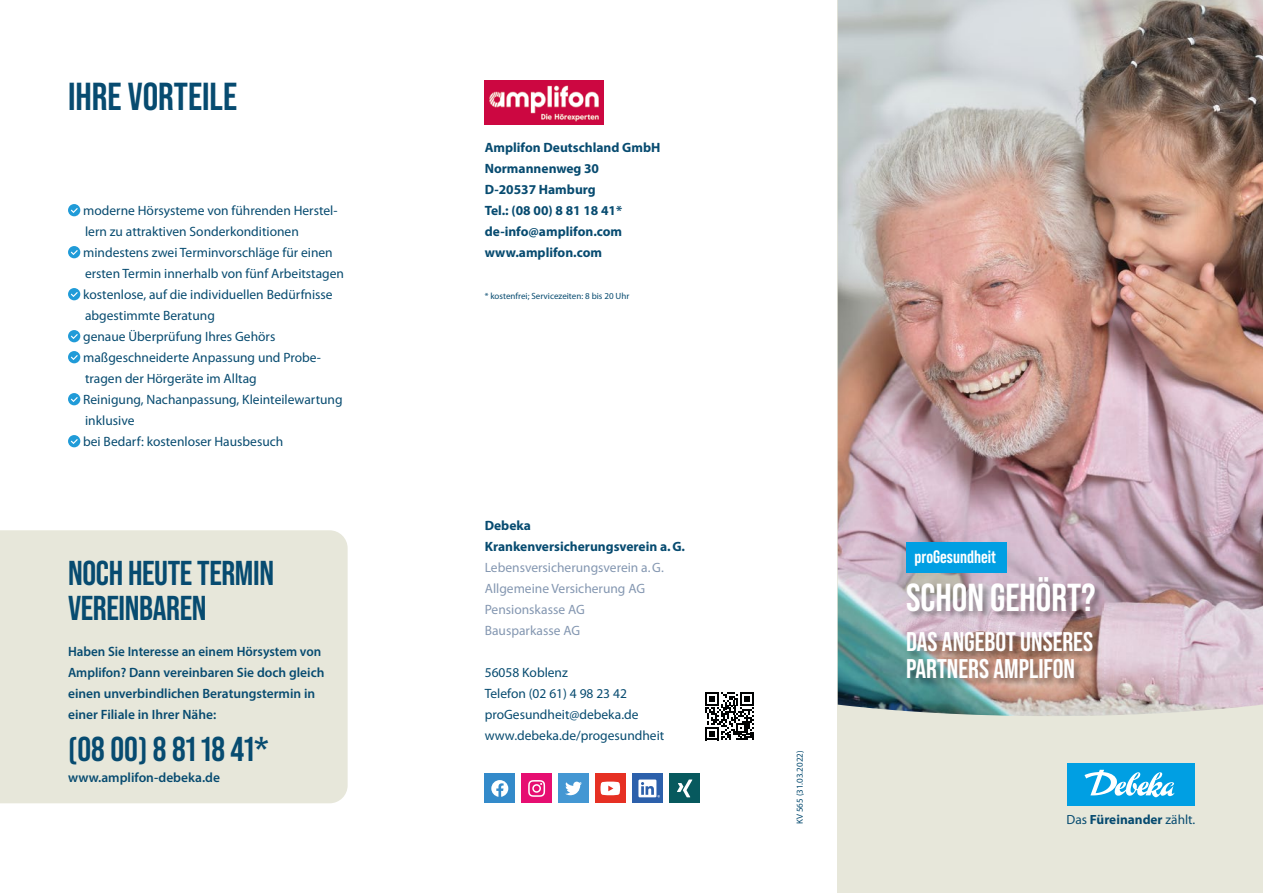
<style>
.page{position:relative;width:1263px;height:893px;background:#fff}
.page>*{position:absolute;margin:0;border:0;box-sizing:border-box;transform-origin:0 0}
.t1{font:700 39px "Bebas Neue Pro";color:#fff}
.t2{font:700 39px "Bebas Neue Pro";color:#074b70}
.t3{font:700 34.5px/34.5px "Bebas Neue Pro";letter-spacing:-.01em;color:#074b70}
.t4{font:700 27px/27px "Bebas Neue Pro";color:#fff}
.t5{font:700 18px "Bebas Neue Pro";color:#fff}
.t6{font:13.5px/21px "Myriad Pro";color:#074b70}
.t7{font:600 13.5px/21px "Myriad Pro";color:#074b70}
.t8{font:700 13.5px/21px "Myriad Pro";color:#074b70}
.t9{font:13.5px/21px "Myriad Pro";color:#8497b1}
.t10{font:700 13.35px "Myriad Pro";color:#074b70}
.t11{font:9px "Myriad Pro";color:#074b70}
.s1{font-weight:400}
</style>
<div class="page">
<div style="left:838px;top:0;width:425px;height:893px;background:#e7e7da"></div>
<img style="left:838px;top:0;width:425px;height:716px">
<div style="left:558px;top:773px;width:30px;height:30px;background:#4497d3"></div>
<svg style="left:565px;top:782px;width:17px;height:13px"></svg>
<div style="left:522px;top:773px;width:30px;height:30px;background:#e60e71"></div>
<svg style="left:528px;top:780px;width:17px;height:17px"></svg>
<div style="left:485px;top:773px;width:30px;height:30px;background:#338aca"></div>
<svg style="left:491px;top:780px;width:17px;height:17px"></svg>
<div style="left:595px;top:773px;width:30px;height:30px;background:#e63023"></div>
<svg style="left:600px;top:782px;width:20px;height:13px"></svg>
<div style="left:632px;top:773px;width:30px;height:30px;background:#2c60ab"></div>
<div style="left:670px;top:773px;width:30px;height:30px;background:#07595e"></div>
<svg style="left:677px;top:779px;width:15px;height:18px"></svg>
<svg style="left:638px;top:779px;width:22px;height:18px"></svg>
<img style="left:906px;top:577px;width:198px;height:110px">
<div style="left:906px;top:542px;width:100px;height:30px;background:#009fe3"></div>
<svg style="left:68px;top:204px;width:12px;height:12px"></svg>
<svg style="left:68px;top:246px;width:12px;height:12px"></svg>
<svg style="left:68px;top:288px;width:12px;height:12px"></svg>
<svg style="left:68px;top:330px;width:12px;height:12px"></svg>
<svg style="left:68px;top:351px;width:12px;height:12px"></svg>
<svg style="left:68px;top:393px;width:12px;height:12px"></svg>
<svg style="left:68px;top:435px;width:12px;height:12px"></svg>
<div style="left:1067px;top:763px;width:128px;height:43px;background:#009fe3"></div>
<svg style="left:1084px;top:770px;width:90px;height:27px"></svg>
<div style="left:0;top:530px;width:348px;height:273px;background:#e7e7da"></div>
<svg style="left:705px;top:692px;width:49px;height:48px"></svg>
<img style="left:484px;top:81px;width:120px;height:43px">
<h1 class="t2" style="left:68px;top:74px;width:170px">IHRE VORTEILE</h1>
<p class="t6" style="left:83px;top:200px;width:262px">moderne Hörsysteme von führenden Herstel&shy;lern zu attraktiven Sonderkonditionen mindestens zwei Terminvorschläge für einen ersten Termin innerhalb von fünf Arbeitstagen kostenlose, auf die individuellen Bedürfnisse abgestimmte Beratung<br>genaue Überprüfung Ihres Gehörs maßgeschneiderte Anpassung und Probe&shy;tragen der Hörgeräte im Alltag<br>Reinigung, Nachanpassung, Kleinteilewartung inklusive<br>bei Bedarf: kostenloser Hausbesuch</p>
<h2 class="t3" style="left:68px;top:556px;width:208px">NOCH HEUTE TERMIN<br>VEREINBAREN</h2>
<p class="t7" style="left:68px;top:641px;width:258px">Haben Sie Interesse an einem Hörsystem von Amplifon? Dann vereinbaren Sie doch gleich einen unverbindlichen Beratungstermin in einer Filiale in Ihrer Nähe:</p>
<h2 class="t3" style="left:68px;top:732px;width:202px">(08 00) 8 81 18 41*</h2>
<p class="t7" style="left:68px;top:767px;width:154px">www.amplifon-debeka.de</p>
<p class="t8" style="left:485px;top:137px;width:177px">Amplifon Deutschland GmbH<br>Normannenweg 30<br>D-20537 Hamburg<br>Tel.: (08 00) 8 81 18 41* de-info@amplifon.com www.amplifon.com</p>
<p class="t11" style="left:485px;top:291px;width:146px">* kostenfrei; Servicezeiten: 8 bis 20 Uhr</p>
<p class="t8" style="left:485px;top:515px;width:202px">Debeka<br>Krankenversicherungsverein a. G.</p>
<p class="t9" style="left:485px;top:557px;width:180px">Lebensversicherungsverein a. G.<br>Allgemeine Versicherung AG<br>Pensionskasse AG<br>Bausparkasse AG</p>
<p class="t6" style="left:485px;top:662px;width:181px">56058 Koblenz<br>Telefon (02 61) 4 98 23 42 proGesundheit@debeka.de www.debeka.de/progesundheit</p>
<p class="t11" style="left:794px;top:824px;width:75px;rotate:-90deg">KV 565 (31.03.2022)</p>
<h3 class="t5" style="left:914px;top:547px;width:83px">proGesundheit</h3>
<h1 class="t1" style="left:906px;top:575px;width:191px">SCHON GEHÖRT?</h1>
<h3 class="t4" style="left:906px;top:628px;width:188px">DAS ANGEBOT UNSERES<br>PARTNERS AMPLIFON</h3>
<p class="t10" style="left:1066px;top:810px;width:130px"><span class="s1">Das</span> Füreinander <span class="s1">zählt.</span></p>
</div>
